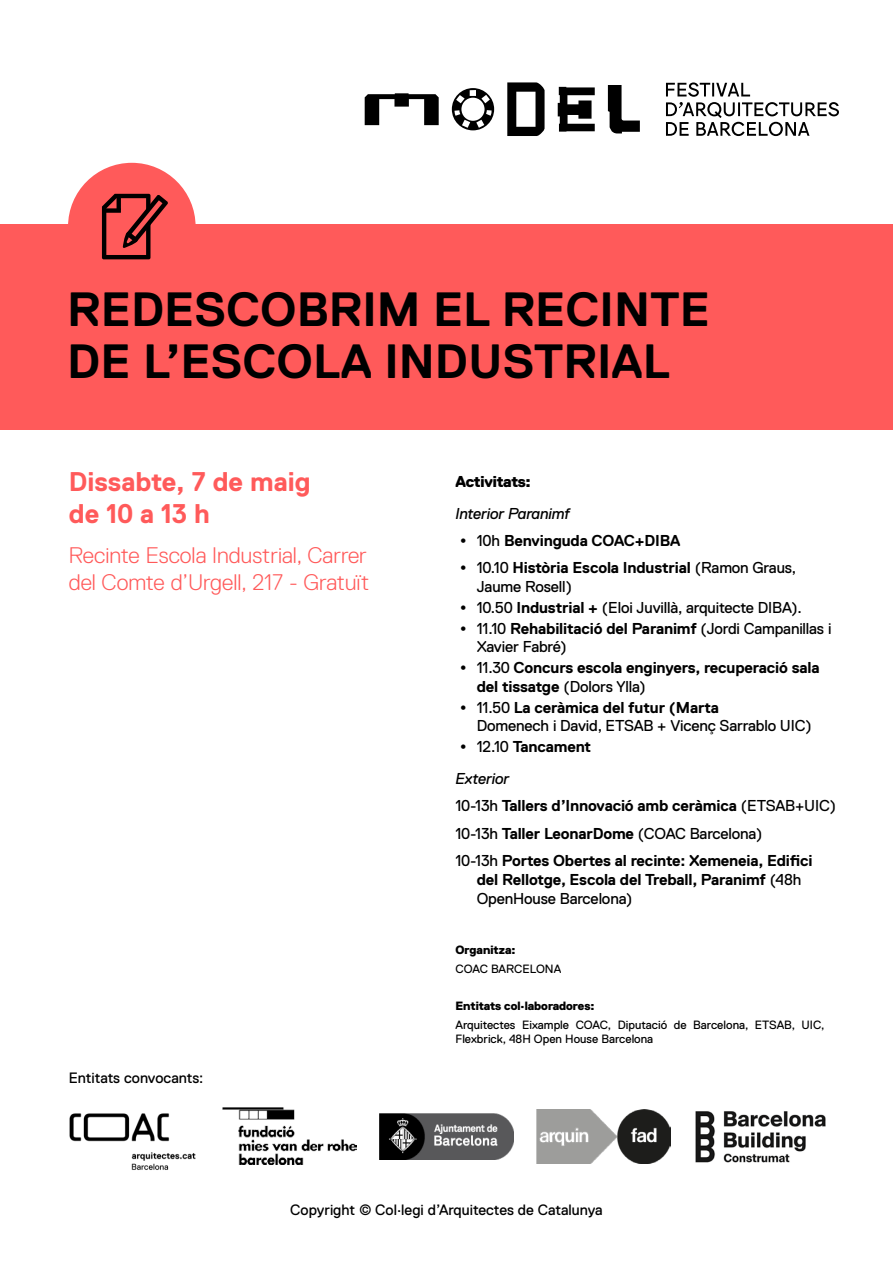
<style>
.page{position:relative;width:893px;height:1263px;background:#fff}
.page>*{position:absolute;margin:0;border:0;box-sizing:border-box;transform-origin:0 0}
.t1{font:700 48px/52.5px "Replica Pro";color:#000}
.t2{font:700 27px/32.4px "Replica Pro";color:#ff5a5a}
.t3{font:300 22.5px/27px "Replica Pro";color:#ff5a5a}
.t4{font:700 15.75px/18.9px "Replica Pro";letter-spacing:-.01em;color:#000}
.t5{font:15.75px/18.9px "Replica Pro";letter-spacing:-.01em;color:#000}
.t6{font:italic 15.75px "Replica Pro";letter-spacing:-.01em;color:#000}
.t7{font:800 15.75px "Replica Pro";letter-spacing:-.02em;color:#000}
.t8{font:15px "Replica Pro";color:#000}
.t9{font:12px/14.4px "Replica Pro";color:#000}
.t10{font:800 12px "Replica Pro";color:#000}
.s1{font-family:"Futura PT";font-weight:400}
.s2{font-weight:400}
.s3{font-family:"Futura PT"}
.s4{font-weight:700}
.s5{font-weight:400;font-style:italic}
</style>
<div class="page">
<div style="left:0;top:224px;width:893px;height:205px;background:#ff5a5a"></div>
<div style="left:68px;top:163px;width:128px;height:127px;background:#ff5a5a;border-radius:50%"></div>
<svg style="left:102px;top:194px;width:66px;height:65px"></svg>
<img style="left:69px;top:1113px;width:127px;height:57px">
<img style="left:222px;top:1108px;width:135px;height:57px">
<img style="left:379px;top:1113px;width:135px;height:46px">
<img style="left:536px;top:1109px;width:135px;height:54px">
<img style="left:695px;top:1111px;width:131px;height:51px">
<svg style="left:558px;top:87px;width:37px;height:45px"></svg>
<svg style="left:608px;top:85px;width:32px;height:48px"></svg>
<svg style="left:365px;top:93px;width:74px;height:32px"></svg>
<svg style="left:507px;top:82px;width:38px;height:54px"></svg>
<svg style="left:452px;top:88px;width:42px;height:42px"></svg>
<svg style="left:666px;top:82px;width:173px;height:54px"></svg>
<h1 class="t1" style="left:67px;top:283px;width:644px">REDESCOBRIM EL RECINTE<br>DE L’ESCOLA INDUSTRIAL</h1>
<h2 class="t2" style="left:69px;top:465px;width:243px">Dissabte, 7 de maig de 10 a 13 h</h2>
<h3 class="t3" style="left:69px;top:541px;width:302px">Recinte Escola Industrial, Carrer del Comte d’Urgell, 217 - Gratuït</h3>
<p class="t8" style="left:69px;top:1069px;width:136px">Entitats convocants:</p>
<p class="t7" style="left:455px;top:473px;width:77px">Activitats:</p>
<p class="t6" style="left:455px;top:504px;width:116px">Interior Paranimf</p>
<p class="t4" style="left:455px;top:531px;width:226px"><span class="s1">•</span> <span class="s2">10h</span> Benvinguda COAC+DIBA</p>
<p class="t5" style="left:477px;top:559px;width:321px;text-indent:-21px"><span class="s3">•</span> 10.10 <span class="s4">Història Escola Industrial</span> (Ramon Graus,<br>Jaume Rosell)</p>
<p class="t5" style="left:455px;top:598px;width:348px"><span class="s3">•</span> 10.50 <span class="s4">Industrial +</span> (Eloi Juvillà, arquitecte DIBA).</p>
<p class="t5" style="left:477px;top:619px;width:356px;text-indent:-21px"><span class="s3">•</span> 11.10 <span class="s4">Rehabilitació del Paranimf</span> (Jordi Campanillas i<br>Xavier Fabré)</p>
<p class="t4" style="left:477px;top:658px;width:344px;text-indent:-21px"><span class="s1">•</span> <span class="s2">11.30</span> Concurs escola enginyers, recuperació sala del tissatge <span class="s2">(Dolors Ylla)</span></p>
<p class="t5" style="left:477px;top:698px;width:337px;text-indent:-21px"><span class="s3">•</span> 11.50 <span class="s4">La ceràmica del futur (Marta<br></span>Domenech i David, ETSAB + Vicenç Sarrablo UIC)</p>
<p class="t4" style="left:455px;top:731px;width:137px;line-height:31.7px"><span class="s1">•</span> <span class="s2">12.10</span> Tancament<br><span class="s5">Exterior</span></p>
<p class="t4" style="left:455px;top:792px;width:382px;line-height:27.5px"><span class="s2">10-13h</span> Tallers d’Innovació amb ceràmica <span class="s2">(ETSAB+UIC)<br>10-13h</span> Taller LeonarDome <span class="s2">(COAC Barcelona)<br>10-13h</span> Portes Obertes al recinte: Xemeneia, Edifici</p>
<p class="t4" style="left:477px;top:870px;width:326px">del Rellotge, Escola del Treball, Paranimf <span class="s2">(48h<br>OpenHouse Barcelona)</span></p>
<p class="t10" style="left:455px;top:943px;width:62px">Organitza:</p>
<p class="t9" style="left:455px;top:961px;width:107px">COAC BARCELONA</p>
<p class="t10" style="left:455px;top:999px;width:141px">Entitats col·laboradores:</p>
<p class="t9" style="left:455px;top:1017px;width:370px">Arquitectes Eixample COAC, Diputació de Barcelona, ETSAB, UIC,<br>Flexbrick, 48H Open House Barcelona</p>
<p class="t8" style="left:290px;top:1201px;width:314px">Copyright © Col·legi d’Arquitectes de Catalunya</p>
</div>
